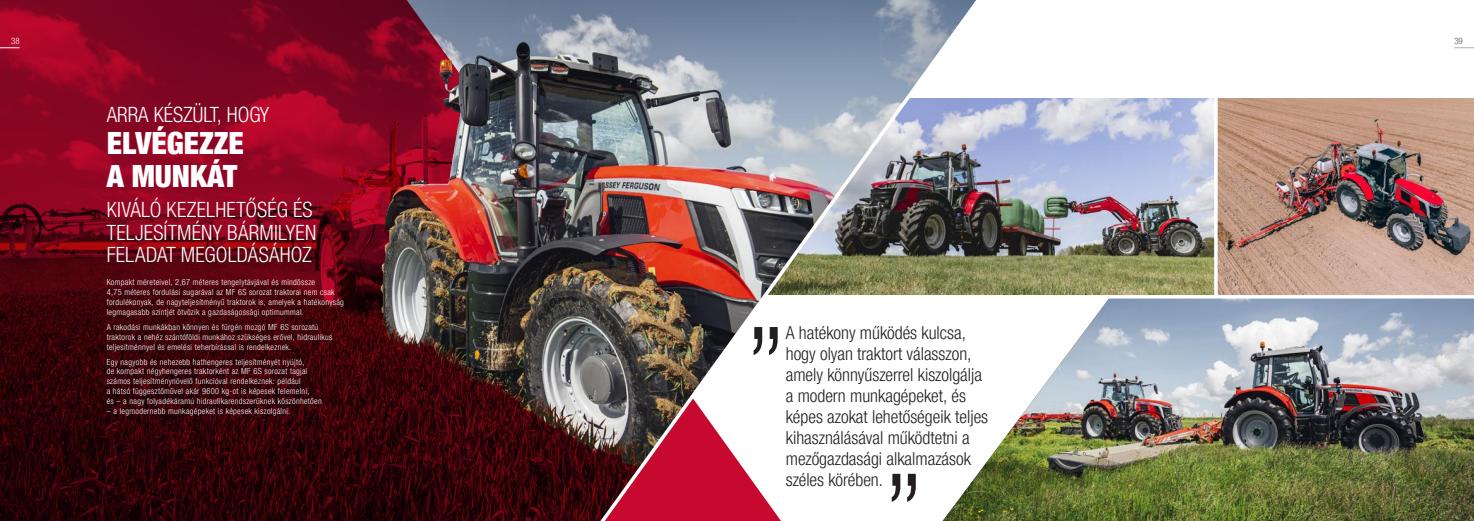
<style>
.page{position:relative;width:1474px;height:521px;background:#fff}
.page>*{position:absolute;margin:0;border:0;box-sizing:border-box;transform-origin:0 0}
.t1{font:300 condensed 116.81px "Helvetica Neue LTW1 G";color:#241f1f}
.t2{font:900 condensed 30.62px/32.4px "Helvetica Neue LTW1 G";color:#fff}
.t3{font:300 condensed 21px/22.8px "Helvetica Neue LTW1 G";letter-spacing:.005em;color:#fff}
.t4{font:300 condensed 17.85px/21px "Helvetica Neue LTW1 G";color:#241f1f}
.t5{font:300 condensed 8.75px "Helvetica Neue LTW1 G";color:#fff}
.t6{font:300 condensed 8.75px "Helvetica Neue LTW1 G";color:#555253}
.t7{font:300 condensed 8.31px/10px "Helvetica Neue LTW1 G";letter-spacing:.04em;color:#fff}
</style>
<div class="page">
<img style="left:999px;top:98px;width:215px;height:197px">
<img style="left:999px;top:298px;width:474px;height:223px">
<img style="left:1217px;top:98px;width:256px;height:197px">
<svg style="left:0;top:0;width:581px;height:521px;background:#5c0616"></svg>
<img style="left:323px;top:17px;width:258px;height:470px">
<img style="left:581px;top:0;width:418px;height:521px">
<svg style="left:1454px;top:48px;width:19px;height:1px"></svg>
<svg style="left:0;top:48px;width:20px;height:1px"></svg>
<p class="t5" style="left:11px;top:36px;width:10px">38</p>
<p class="t6" style="left:1454px;top:35px;width:10px">39</p>
<h3 class="t3" style="left:107px;top:103px;width:164px">ARRA KÉSZÜLT, HOGY</h3>
<h2 class="t2" style="left:107px;top:127px;width:139px">ELVÉGEZZE<br>A MUNKÁT</h2>
<h3 class="t3" style="left:107px;top:198px;width:211px">KIVÁLÓ KEZELHETŐSÉG ÉS<br>TELJESÍTMÉNY BÁRMILYEN<br>FELADAT MEGOLDÁSÁHOZ</h3>
<p class="t7" style="left:107px;top:277px;width:239px">Kompakt méreteivel, 2,67 méteres tengelytávjával és mindössze<br>4,75 méteres fordulási sugarával az MF 6S sorozat traktorai nem csak fordulékonyak, de nagyteljesítményű traktorok is, amelyek a hatékonyság legmagasabb szintjét ötvözik a gazdaságossági optimummal.</p>
<p class="t7" style="left:107px;top:322px;width:227px">A rakodási munkákban könnyen és fürgén mozgó MF 6S sorozatú traktorok a nehéz szántóföldi munkához szükséges erővel, hidraulikus teljesítménnyel és emelési teherbírással is rendelkeznek.</p>
<p class="t7" style="left:107px;top:357px;width:216px">Egy nagyobb és nehezebb hathengeres teljesítményét nyújtó,<br>de kompakt négyhengeres traktorként az MF 6S sorozat tagjai számos teljesítménynövelő funkcióval rendelkeznek: például<br>a hátsó függesztőművel akár 9600 kg-ot is képesek felemelni,<br>és – a nagy folyadékáramú hidraulikarendszerüknek köszönhetően</p>
<p class="t7" style="left:107px;top:406px;width:185px">– a legmodernebb munkagépeket is képesek kiszolgálni.</p>
<h1 class="t1" style="left:745px;top:229px;width:43px">„</h1>
<h3 class="t4" style="left:785px;top:322px;width:204px">A hatékony működés kulcsa, hogy olyan traktort válasszon, amely könnyűszerrel kiszolgálja a modern munkagépeket, és képes azokat lehetőségeik teljes kihasználásával működtetni a mezőgazdasági alkalmazások széles körében.</h3>
<h1 class="t1" style="left:883px;top:448px;width:43px">”</h1>
</div>
